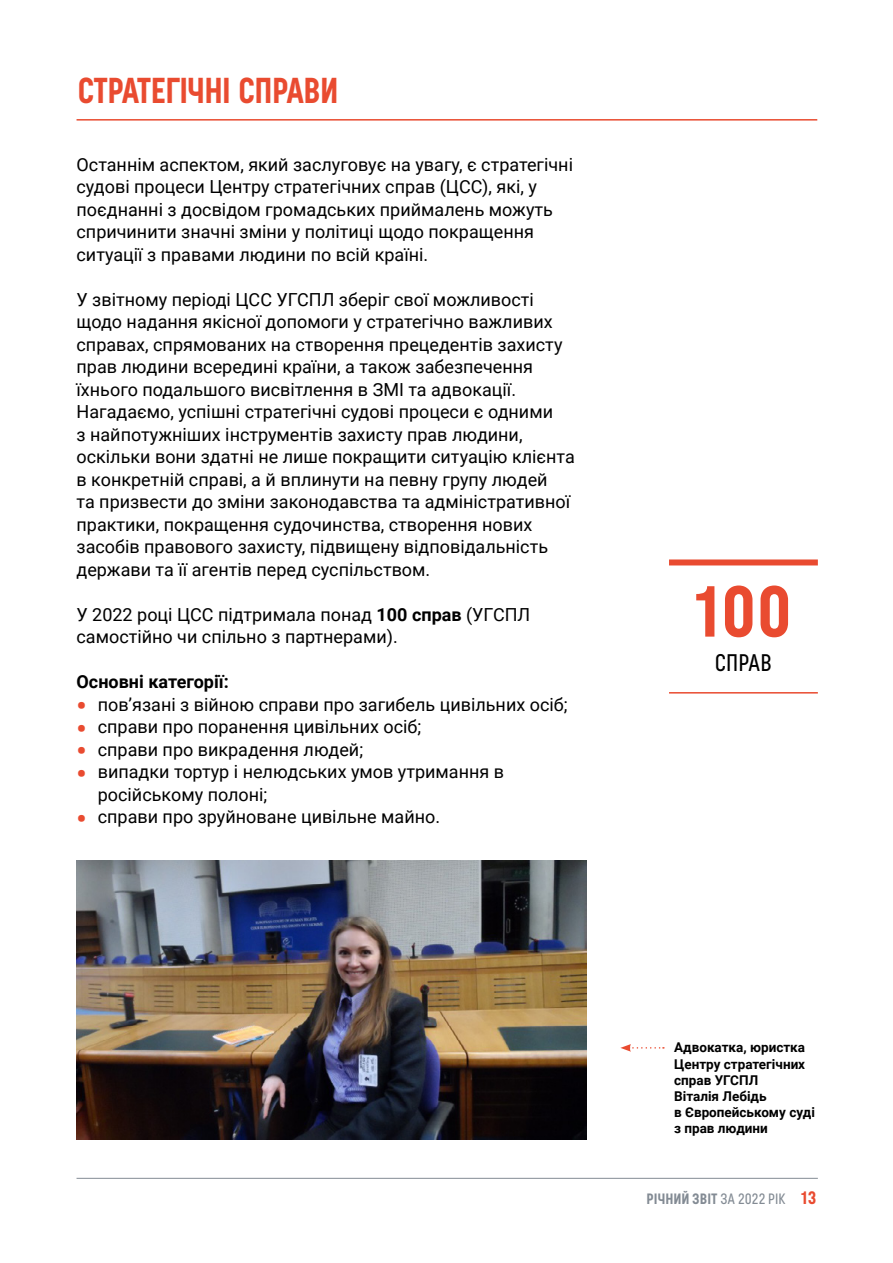
<style>
.page{position:relative;width:893px;height:1263px;background:#fff}
.page>*{position:absolute;margin:0;border:0;box-sizing:border-box;transform-origin:0 0}
.t1{font:700 72px "Bond 4 F";color:#e94b30}
.t2{font:700 36px "Bond 4 F";letter-spacing:-.02em;color:#e94b30;scale:.95 1}
.t3{font:24px "Bond 4 F";color:#000}
.t4{font:18px/22.5px "Roboto";color:#000}
.t5{font:700 18px "Roboto";color:#000}
.t6{font:700 15px "Bond 4 F";color:#838b94}
.t7{font:700 13.5px/16.2px "Roboto";color:#000}
.s1{font-weight:700}
.s2{font-weight:900;font-size:27px;color:#e94b30}
.s3{font-weight:400}
.s4{font-size:18px;color:#e94b30}
</style>
<div class="page">
<hr style="left:77px;top:1178px;width:741px;height:1px;background:#838b94">
<img style="left:77px;top:861px;width:510px;height:279px">
<svg style="left:620px;top:1044px;width:44px;height:8px"></svg>
<hr style="left:77px;top:119px;width:740px;height:2px;background:#e94b30">
<div style="left:669px;top:559px;width:149px;height:6px;background:#e94b30"></div>
<hr style="left:669px;top:692px;width:149px;height:1px;background:#e94b30">
<h2 class="t2" style="left:77px;top:69px;width:277px">СТРАТЕГІЧНІ СПРАВИ</h2>
<p class="t4" style="left:77px;top:153px;width:498px">Останнім аспектом, який заслуговує на увагу, є стратегічні судові процеси Центру стратегічних справ (ЦСС), які, у поєднанні з досвідом громадських приймалень можуть спричинити значні зміни у політиці щодо покращення ситуації з правами людини по всій країні.</p>
<p class="t4" style="left:77px;top:288px;width:500px">У звітному періоді ЦСС УГСПЛ зберіг свої можливості щодо надання якісної допомоги у стратегічно важливих справах, спрямованих на створення прецедентів захисту прав людини всередині країни, а також забезпечення їхнього подальшого висвітлення в ЗМІ та адвокації.<br>Нагадаємо, успішні стратегічні судові процеси є одними<br>з найпотужніших інструментів захисту прав людини, оскільки вони здатні не лише покращити ситуацію клієнта в конкретній справі, а й вплинути на певну групу людей<br>та призвести до зміни законодавства та адміністративної практики, покращення судочинства, створення нових засобів правового захисту, підвищену відповідальність держави та її агентів перед суспільством.</p>
<p class="t4" style="left:77px;top:603px;width:455px">У 2022 році ЦСС підтримала понад <span class="s1">100 справ</span> (УГСПЛ самостійно чи спільно з партнерами).</p>
<p class="t5" style="left:77px;top:669px;width:154px">Основні категорії:</p>
<p class="t4" style="left:77px;top:693px;width:493px"><span class="s2">•</span> пов’язані з війною справи про загибель цивільних осіб;</p>
<p class="t4" style="left:77px;top:715px;width:346px"><span class="s2">•</span> справи про поранення цивільних осіб;</p>
<p class="t4" style="left:77px;top:738px;width:288px"><span class="s2">•</span> справи про викрадення людей;</p>
<p class="t4" style="left:98px;top:760px;width:408px;text-indent:-21px"><span class="s2">•</span> випадки тортур і нелюдських умов утримання в російському полоні;</p>
<p class="t4" style="left:77px;top:805px;width:365px"><span class="s2">•</span> справи про зруйноване цивільне майно.</p>
<h1 class="t1" style="left:695px;top:567px;width:99px">100</h1>
<h3 class="t3" style="left:715px;top:648px;width:59px">СПРАВ</h3>
<p class="t7" style="left:674px;top:1039px;width:142px">Адвокатка, юристка<br>Центру стратегічних справ УГСПЛ<br>Віталія Лебідь<br>в Європейському суді з прав людини</p>
<p class="t6" style="left:647px;top:1190px;width:171px">РІЧНИЙ ЗВІТ <span class="s3">ЗА 2022 РІК</span> <span class="s4">13</span></p>
</div>
